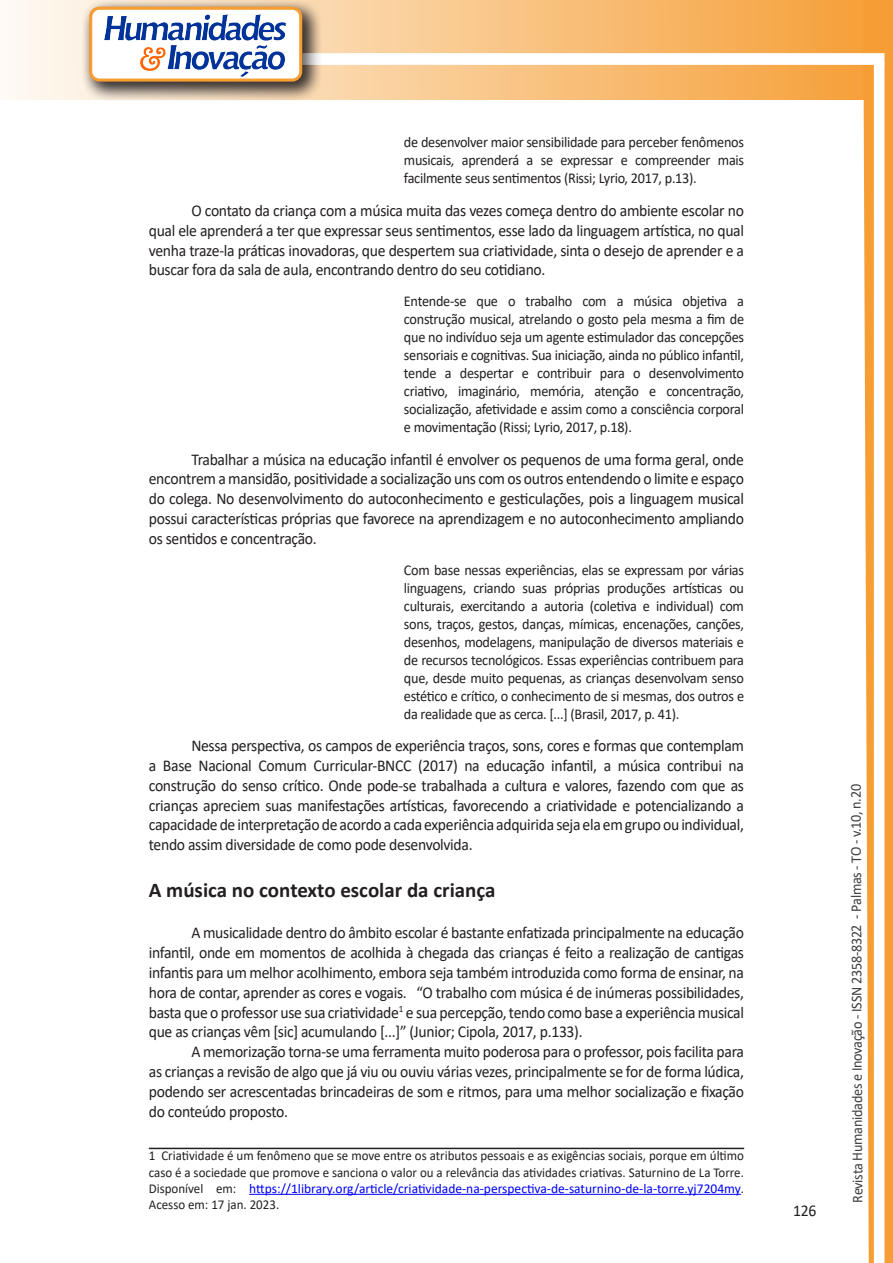
<style>
.page{position:relative;width:893px;height:1263px;background:#fff}
.page>*{position:absolute;margin:0;border:0;box-sizing:border-box;transform-origin:0 0}
.Titulo_2{font:700 21px "Calibri";color:#231f20}
.texto{font:16.5px/19.8px "Calibri";letter-spacing:-.02em;color:#231f20;text-align:justify;scale:.95 1}
.citacao{font:15px/18px "Calibri";letter-spacing:-.02em;color:#231f20;text-align:justify;scale:.95 1}
.t1{font:15px "Calibri";letter-spacing:-.025em;color:#3e3e3f;scale:.95 1}
.Rodapé{font:13.5px/16.2px "Calibri";color:#231f20;text-align:justify;scale:.96 1}
.s1{color:#00f}
</style>
<div class="page">
<svg style="left:5px;top:0;width:858px;height:100px;background:#f9c484"></svg>
<div style="left:302px;top:53px;width:582px;height:12px;background:#fff;border:2px solid #fff"></div>
<svg style="left:863px;top:0;width:30px;height:1263px"></svg>
<div style="left:81px;top:0;width:241px;height:102px;background:#231f20;opacity:.75"></div>
<div style="left:91px;top:8px;width:210px;height:72px;background:#fff;border-radius:9px"></div>
<img style="left:104px;top:14px;width:181px;height:62px">
<div style="left:89px;top:7px;width:213px;height:75px;border:3px solid #f69e34;border-radius:9px"></div>
<hr style="left:149px;top:1148px;width:595px;height:1px;background:#231f20">
<hr style="left:249px;top:1194px;width:492px;height:1px;background:#00f">
<p class="citacao" style="left:404px;top:133px;width:360px">de desenvolver maior sensibilidade para perceber fenômenos musicais, aprenderá a se expressar e compreender mais facilmente seus sentimentos (Rissi; Lyrio, 2017, p.13).</p>
<p class="texto" style="left:149px;top:200px;width:628px;text-indent:43px">O contato da criança com a música muita das vezes começa dentro do ambiente escolar no qual ele aprenderá a ter que expressar seus sentimentos, esse lado da linguagem artística, no qual venha traze-la práticas inovadoras, que despertem sua criatividade, sinta o desejo de aprender e a buscar fora da sala de aula, encontrando dentro do seu cotidiano.</p>
<p class="citacao" style="left:404px;top:292px;width:360px">Entende-se que o trabalho com a música objetiva a construção musical, atrelando o gosto pela mesma a fim de que no indivíduo seja um agente estimulador das concepções sensoriais e cognitivas. Sua iniciação, ainda no público infantil, tende a despertar e contribuir para o desenvolvimento criativo, imaginário, memória, atenção e concentração, socialização, afetividade e assim como a consciência corporal e movimentação (Rissi; Lyrio, 2017, p.18).</p>
<p class="texto" style="left:149px;top:449px;width:628px;text-indent:43px">Trabalhar a música na educação infantil é envolver os pequenos de uma forma geral, onde encontrem a mansidão, positividade a socialização uns com os outros entendendo o limite e espaço do colega. No desenvolvimento do autoconhecimento e gesticulações, pois a linguagem musical possui características próprias que favorece na aprendizagem e no autoconhecimento ampliando os sentidos e concentração.</p>
<p class="citacao" style="left:404px;top:560px;width:360px">Com base nessas experiências, elas se expressam por várias linguagens, criando suas próprias produções artísticas ou culturais, exercitando a autoria (coletiva e individual) com sons, traços, gestos, danças, mímicas, encenações, canções, desenhos, modelagens, manipulação de diversos materiais e de recursos tecnológicos. Essas experiências contribuem para que, desde muito pequenas, as crianças desenvolvam senso estético e crítico, o conhecimento de si mesmas, dos outros e da realidade que as cerca. [...] (Brasil, 2017, p. 41).</p>
<p class="texto" style="left:149px;top:735px;width:628px;text-indent:43px">Nessa perspectiva, os campos de experiência traços, sons, cores e formas que contemplam a Base Nacional Comum Curricular-BNCC (2017) na educação infantil, a música contribui na construção do senso crítico. Onde pode-se trabalhada a cultura e valores, fazendo com que as crianças apreciem suas manifestações artísticas, favorecendo a criatividade e potencializando a capacidade de interpretação de acordo a cada experiência adquirida seja ela em grupo ou individual, tendo assim diversidade de como pode desenvolvida.</p>
<p class="Titulo_2" style="left:149px;top:875px;width:348px">A música no contexto escolar da criança</p>
<p class="texto" style="left:149px;top:923px;width:628px;text-indent:43px">A musicalidade dentro do âmbito escolar é bastante enfatizada principalmente na educação infantil, onde em momentos de acolhida à chegada das crianças é feito a realização de cantigas infantis para um melhor acolhimento, embora seja também introduzida como forma de ensinar, na hora de contar, aprender as cores e vogais. “O trabalho com música é de inúmeras possibilidades, basta que o professor use sua criatividade<sup>1</sup> e sua percepção, tendo como base a experiência musical que as crianças vêm [sic] acumulando [...]” (Junior; Cipola, 2017, p.133).</p>
<p class="texto" style="left:149px;top:1041px;width:628px;text-indent:43px">A memorização torna-se uma ferramenta muito poderosa para o professor, pois facilita para as crianças a revisão de algo que já viu ou ouviu várias vezes, principalmente se for de forma lúdica, podendo ser acrescentadas brincadeiras de som e ritmos, para uma melhor socialização e fixação do conteúdo proposto.</p>
<p class="Rodapé" style="left:149px;top:1147px;width:622px">1 Criatividade é um fenômeno que se move entre os atributos pessoais e as exigências sociais, porque em último caso é a sociedade que promove e sanciona o valor ou a relevância das atividades criativas. Saturnino de La Torre.<br>Disponível em: <span class="s1">https://1library.org/article/criatividade-na-perspectiva-de-saturnino-de-la-torre.yj7204my</span>.<br>Acesso em: 17 jan. 2023.</p>
<p class="texto" style="left:793px;top:1200px;width:26px">126</p>
<p class="t1" style="left:846px;top:1203px;width:442px;rotate:-90deg">Revista Humanidades e Inovação - ISSN 2358-8322 - Palmas - TO - v.10, n.20</p>
</div>
